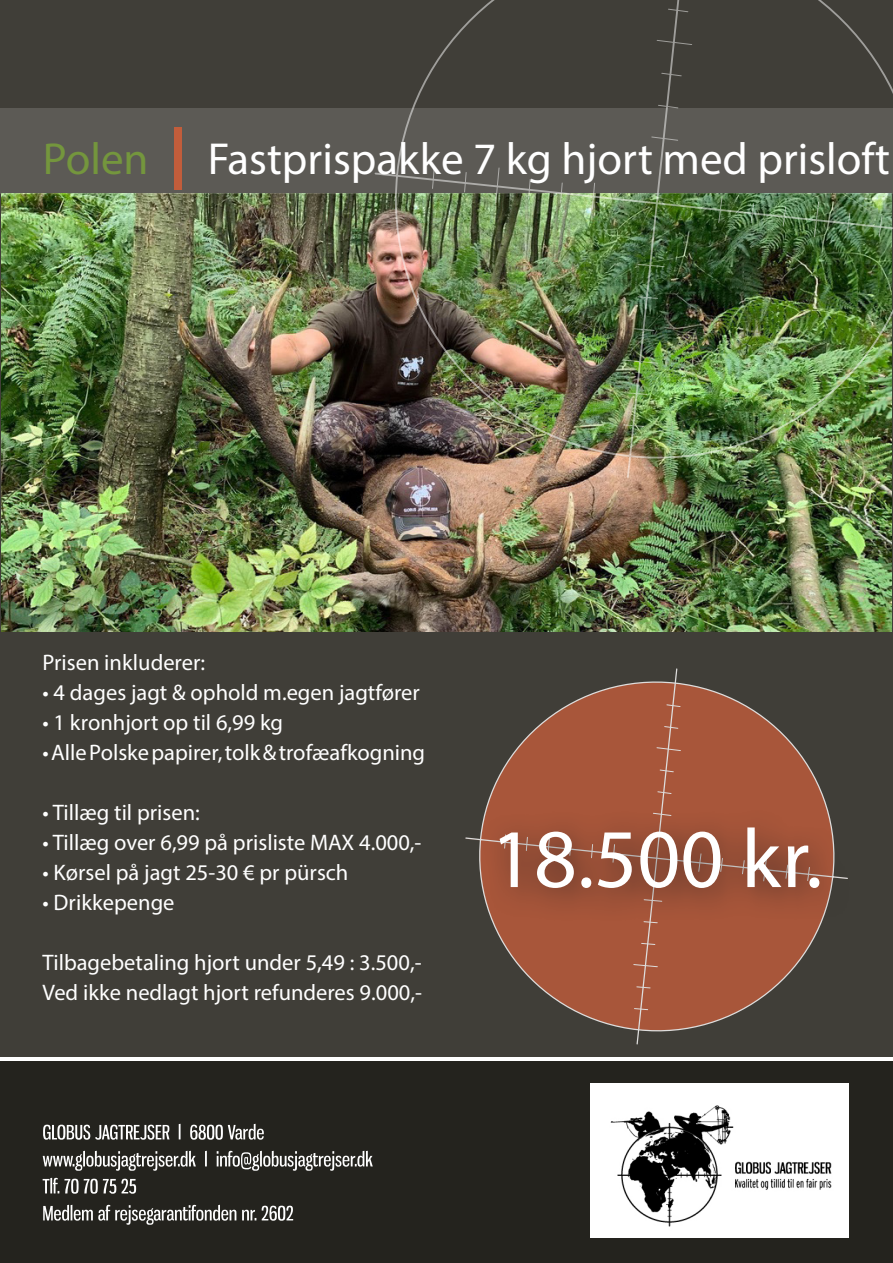
<style>
.page{position:relative;width:893px;height:1263px;background:#fff}
.page>*{position:absolute;margin:0;border:0;box-sizing:border-box;transform-origin:0 0}
.t1{font:83.85px "Myriad Pro";color:#fff}
.t2{font:45px "Myriad Pro";color:#fff}
.t3{font:22.5px "Myriad Pro";color:#fff}
.s1{color:#74963d}
.s2{font-size:88.5px;color:#c25d3b}
</style>
<div class="page">
<div style="left:0;top:1061px;width:893px;height:202px;background:#24231e"></div>
<div style="left:0;top:0;width:893px;height:1057px;background:#403e38"></div>
<img style="left:1px;top:193px;width:891px;height:438px">
<img style="left:373px;top:68px;width:520px;height:405px">
<img style="left:432px;top:0;width:451px;height:427px">
<img style="left:626px;top:0;width:62px;height:479px">
<svg style="left:43px;top:1205px;width:250px;height:20px"></svg>
<svg style="left:43px;top:1178px;width:93px;height:16px"></svg>
<svg style="left:43px;top:1151px;width:330px;height:20px"></svg>
<svg style="left:43px;top:1124px;width:221px;height:16px"></svg>
<img style="left:591px;top:1084px;width:258px;height:154px">
<div style="left:0;top:108px;width:893px;height:85px;background:#5c5a55"></div>
<svg style="left:465px;top:682px;width:362px;height:349px"></svg>
<svg style="left:504px;top:704px;width:306px;height:306px;background:#99533b"></svg>
<svg style="left:636px;top:668px;width:42px;height:377px;background:#9f5a42"></svg>
<div style="left:480px;top:807px;width:373px;height:116px;background:#231f20;opacity:.75"></div>
<p class="t2" style="left:43px;top:131px;width:849px"><span class="s1">Polen</span> <span class="s2">l</span> Fastprispakke 7 kg hjort med prisloft</p>
<p class="t3" style="left:43px;top:648px;width:164px">Prisen inkluderer:</p>
<p class="t3" style="left:43px;top:678px;width:379px">• 4 dages jagt &amp; ophold m.egen jagtfører</p>
<p class="t3" style="left:43px;top:708px;width:242px">• 1 kronhjort op til 6,99 kg</p>
<p class="t3" style="left:43px;top:738px;width:384px">• Alle Polske papirer, tolk &amp; trofæafkogning</p>
<p class="t3" style="left:43px;top:798px;width:159px">• Tillæg til prisen:</p>
<p class="t3" style="left:43px;top:828px;width:380px">• Tillæg over 6,99 på prisliste MAX 4.000,-</p>
<p class="t3" style="left:43px;top:858px;width:307px">• Kørsel på jagt 25-30 € pr pürsch</p>
<p class="t3" style="left:43px;top:888px;width:133px">• Drikkepenge</p>
<p class="t3" style="left:43px;top:948px;width:381px">Tilbagebetaling hjort under 5,49 : 3.500,-</p>
<p class="t3" style="left:43px;top:978px;width:381px">Ved ikke nedlagt hjort refunderes 9.000,-</p>
<p class="t1" style="left:491px;top:807px;width:333px">18.500 kr.</p>
</div>
